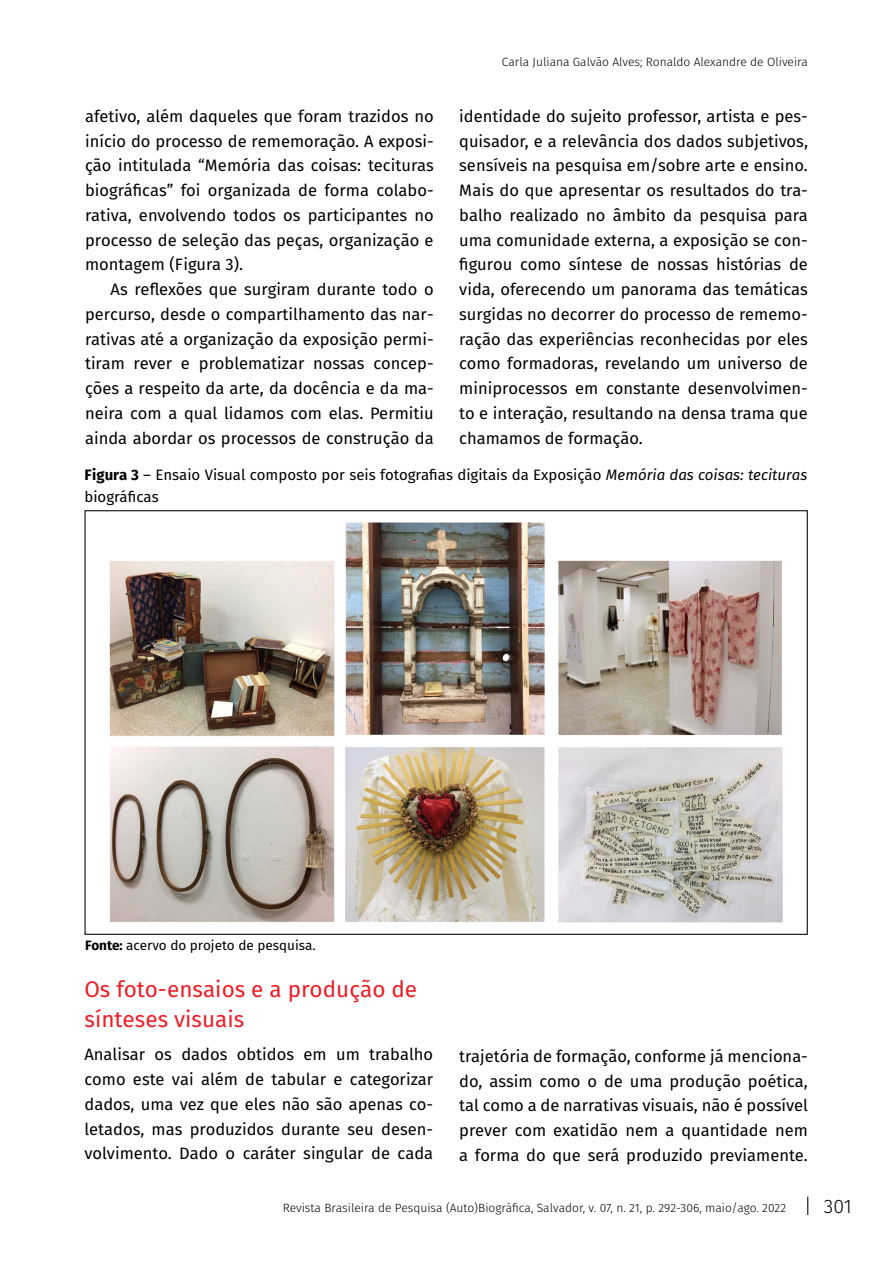
<style>
.page{position:relative;width:893px;height:1276px;background:#fff}
.page>*{position:absolute;margin:0;border:0;box-sizing:border-box;transform-origin:0 0}
.t1{font:22.5px/30px "Fira Sans";color:#ed1d24}
.t2{font:300 19.5px "Fira Sans";color:#000}
.t3{font:16.5px/24.8px "Fira Sans";color:#000;text-align:justify}
.t4{font:15px/22.5px "Fira Sans";color:#000}
.t5{font:13.5px "Fira Sans";color:#000}
.t6{font:300 12px "Fira Sans";color:#000}
.s1{font-weight:700}
.s2{font-style:italic}
</style>
<div class="page">
<svg style="left:807px;top:1196px;width:1px;height:19px"></svg>
<img style="left:109px;top:522px;width:674px;height:401px">
<p class="t3" style="left:85px;top:103px;width:350px">afetivo, além daqueles que foram trazidos no início do processo de rememoração. A exposi&shy;ção intitulada “Memória das coisas: tecituras biográficas” foi organizada de forma colabo&shy;rativa, envolvendo todos os participantes no processo de seleção das peças, organização e montagem (Figura 3).</p>
<p class="t3" style="left:85px;top:276px;width:350px;text-indent:26px">As reflexões que surgiram durante todo o percurso, desde o compartilhamento das nar&shy;rativas até a organização da exposição permi&shy;tiram rever e problematizar nossas concep&shy;ções a respeito da arte, da docência e da ma&shy;neira com a qual lidamos com elas. Permitiu ainda abordar os processos de construção da</p>
<p class="t6" style="left:502px;top:53px;width:308px">Carla Juliana Galvão Alves; Ronaldo Alexandre de Oliveira</p>
<p class="t3" style="left:459px;top:103px;width:350px">identidade do sujeito professor, artista e pes&shy;quisador, e a relevância dos dados subjetivos, sensíveis na pesquisa em/sobre arte e ensino.<br>Mais do que apresentar os resultados do tra&shy;balho realizado no âmbito da pesquisa para uma comunidade externa, a exposição se con&shy;figurou como síntese de nossas histórias de vida, oferecendo um panorama das temáticas surgidas no decorrer do processo de rememo&shy;ração das experiências reconhecidas por eles como formadoras, revelando um universo de miniprocessos em constante desenvolvimen&shy;to e interação, resultando na densa trama que chamamos de formação.</p>
<p class="t4" style="left:84px;top:463px;width:724px"><span class="s1">Figura 3</span> – Ensaio Visual composto por seis fotografias digitais da Exposição <span class="s2">Memória das coisas: tecituras </span>biográficas</p>
<p class="t5" style="left:85px;top:935px;width:232px"><span class="s1">Fonte:</span> acervo do projeto de pesquisa.</p>
<h1 class="t1" style="left:85px;top:973px;width:334px">Os foto-ensaios e a produção de sínteses visuais</h1>
<p class="t3" style="left:85px;top:1041px;width:350px">Analisar os dados obtidos em um trabalho como este vai além de tabular e categorizar dados, uma vez que eles não são apenas co&shy;letados, mas produzidos durante seu desen&shy;volvimento. Dado o caráter singular de cada</p>
<p class="t3" style="left:459px;top:1043px;width:350px">trajetória de formação, conforme já menciona&shy;do, assim como o de uma produção poética, tal como a de narrativas visuais, não é possível prever com exatidão nem a quantidade nem a forma do que será produzido previamente.</p>
<p class="t6" style="left:283px;top:1199px;width:505px">Revista Brasileira de Pesquisa (Auto)Biográfica, Salvador, v. 07, n. 21, p. 292-306, maio/ago. 2022</p>
<p class="t2" style="left:824px;top:1192px;width:30px">301</p>
</div>
